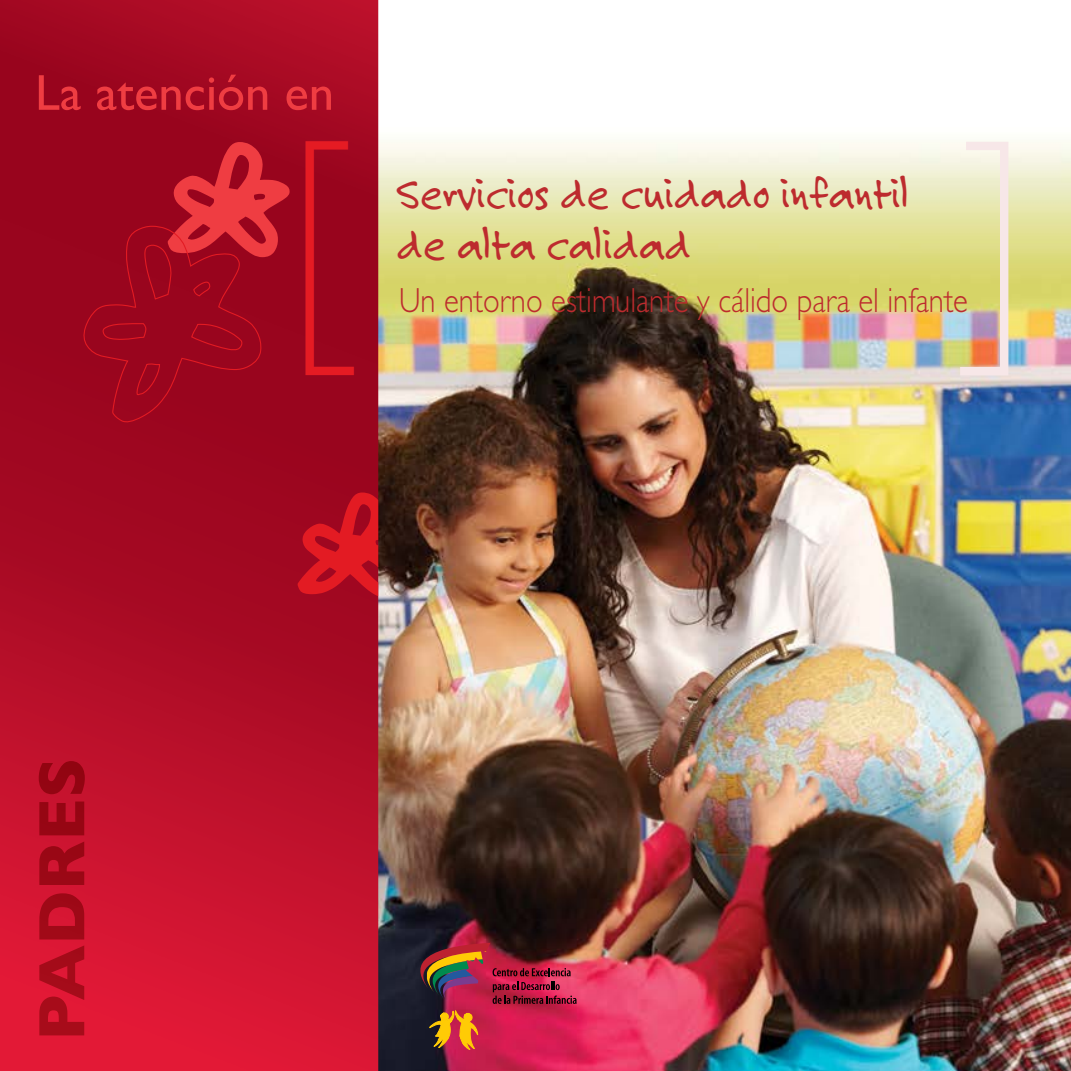
<style>
.page{position:relative;width:1071px;height:1071px;background:#fff}
.page>*{position:absolute;margin:0;border:0;box-sizing:border-box;transform-origin:0 0}
.t1{font:50.75px "Gill Sans";color:#ef3d42}
.t2{font:49px/50.8px "Felt Tip Roman";color:#bd2b2e;scale:.88 1}
.t3{font:300 35px "Gill Sans";color:#bd2b2e;scale:.88 1}
</style>
<div class="page">
<img style="left:378px;top:0;width:693px;height:1071px">
<svg style="left:429px;top:1011px;width:49px;height:39px;background:#bb6727"></svg>
<img style="left:420px;top:943px;width:157px;height:62px">
<img style="left:0;top:0;width:378px;height:1071px">
<svg style="left:960px;top:142px;width:48px;height:233px;background:#e3d5aa"></svg>
<img style="left:39px;top:761px;width:46px;height:274px">
<svg style="left:82px;top:142px;width:208px;height:281px;background:#a40b21"></svg>
<svg style="left:298px;top:492px;width:80px;height:104px;background:#c21121"></svg>
<h1 class="t1" style="left:35px;top:63px;width:301px">La atención en</h1>
<h2 class="t2" style="left:397px;top:168px;width:584px">Servicios de cuidado infantil de alta calidad</h2>
<p class="t3" style="left:399px;top:281px;width:648px">Un entorno estimulante y cálido para el infante</p>
</div>
